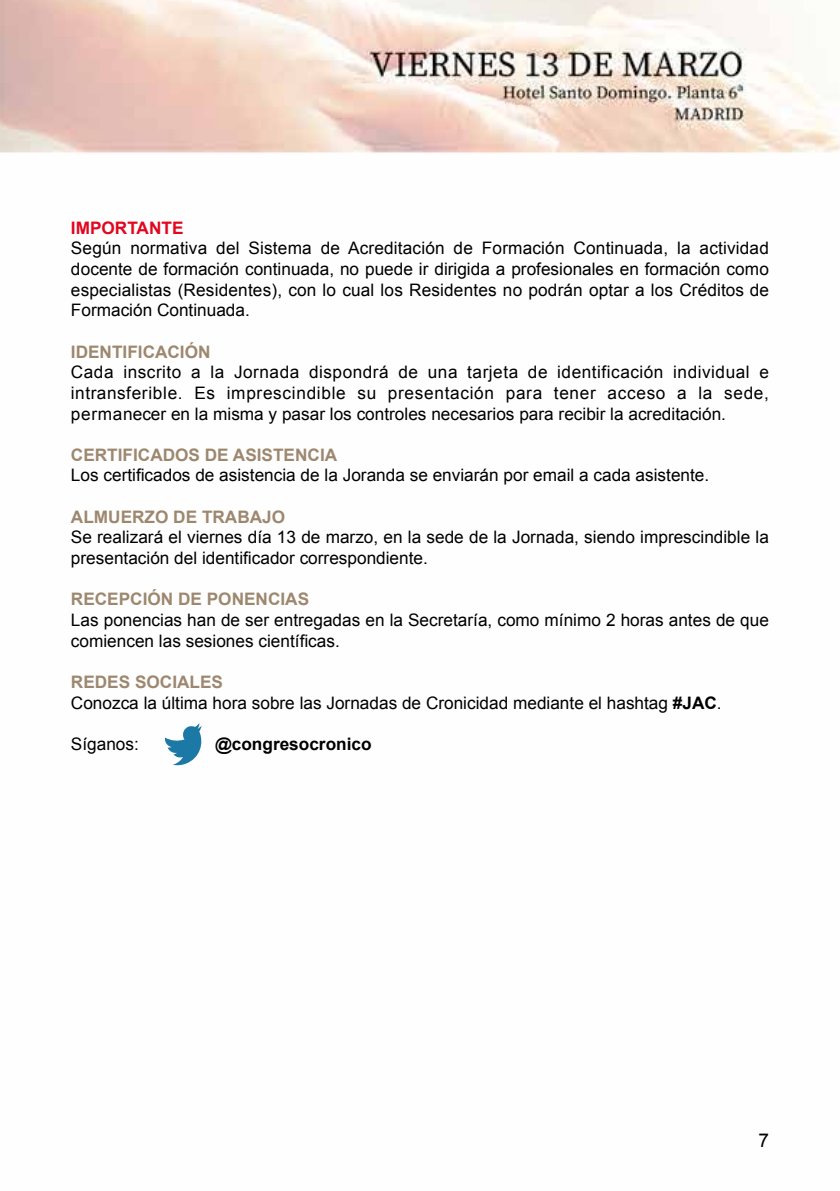
<style>
.page{position:relative;width:840px;height:1191px;background:#fff}
.page>*{position:absolute;margin:0;border:0;box-sizing:border-box;transform-origin:0 0}
.t1{font:19px "Arial";color:#000}
.t2{font:17.2px/20.6px "Arial";color:#000}
.t3{font:700 17.2px "Arial";color:#9d886f}
.t4{font:700 17.2px "Arial";color:#000}
.t5{font:700 17.2px "Arial";color:#e2061f}
.s1{font-weight:700;color:#9d886f}
.s2{font-weight:700}
</style>
<div class="page">
<img style="left:0;top:0;width:839px;height:766px">
<svg style="left:165px;top:723px;width:39px;height:42px"></svg>
<p class="t5" style="left:71px;top:216px;width:114px">IMPORTANTE</p>
<p class="t2" style="left:71px;top:238px;width:699px;text-align:justify">Según normativa del Sistema de Acreditación de Formación Continuada, la actividad docente de formación continuada, no puede ir dirigida a profesionales en formación como especialistas (Residentes), con lo cual los Residentes no podrán optar a los Créditos de Formación Continuada.</p>
<p class="t3" style="left:71px;top:340px;width:141px">IDENTIFICACIÓN</p>
<p class="t2" style="left:71px;top:362px;width:699px;text-align:justify">Cada inscrito a la Jornada dispondrá de una tarjeta de identificación individual e intransferible. Es imprescindible su presentación para tener acceso a la sede, permanecer en la misma y pasar los controles necesarios para recibir la acreditación.</p>
<p class="t3" style="left:71px;top:443px;width:267px">CERTIFICADOS DE ASISTENCIA</p>
<p class="t2" style="left:71px;top:465px;width:639px">Los certificados de asistencia de la Joranda se enviarán por email a cada asistente.</p>
<p class="t3" style="left:71px;top:505px;width:216px">ALMUERZO DE TRABAJO</p>
<p class="t2" style="left:71px;top:527px;width:699px">Se realizará el viernes día 13 de marzo, en la sede de la Jornada, siendo imprescindible la presentación del identificador correspondiente.</p>
<p class="t3" style="left:71px;top:588px;width:239px">RECEPCIÓN DE PONENCIAS</p>
<p class="t2" style="left:71px;top:610px;width:699px">Las ponencias han de ser entregadas en la Secretaría, como mínimo 2 horas antes de que comiencen las sesiones científicas.</p>
<p class="t2" style="left:71px;top:672px;width:652px"><span class="s1">REDES SOCIALES<br></span>Conozca la última hora sobre las Jornadas de Cronicidad mediante el hashtag <span class="s2">#JAC</span>.</p>
<p class="t2" style="left:71px;top:733px;width:69px">Síganos:</p>
<p class="t4" style="left:215px;top:732px;width:158px">@congresocronico</p>
<p class="t1" style="left:758px;top:1127px;width:12px">7</p>
</div>
